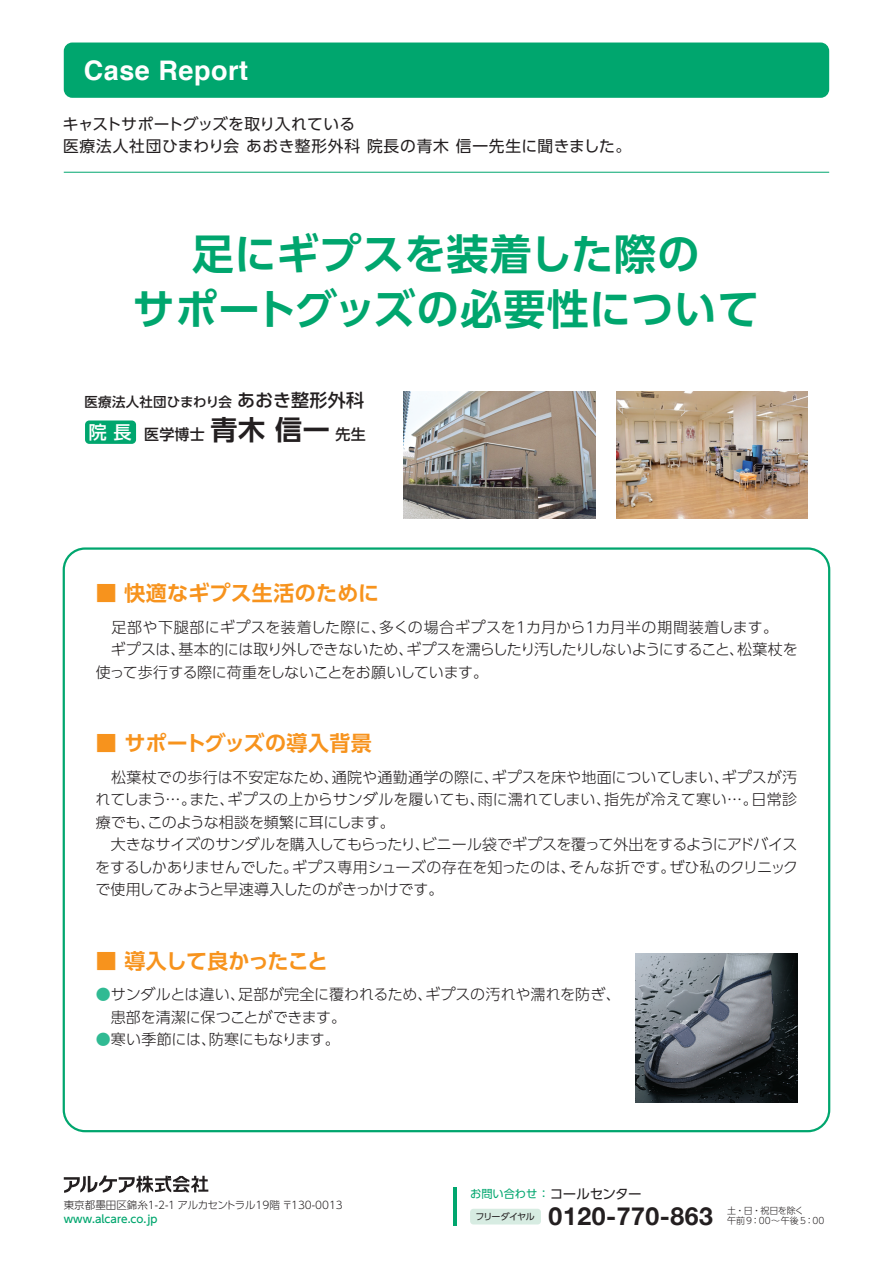
<style>
.page{position:relative;width:893px;height:1263px;background:#fff}
.page>*{position:absolute;margin:0;border:0;box-sizing:border-box;transform-origin:0 0}
.t1{font:700 42px/55.5px "UD Shin Go Pr 6 De";letter-spacing:.015em;color:#00a66e;text-align:center}
.t2{font:700 27px "Helvetica";letter-spacing:.02em;color:#fff}
.t3{font:700 24.9px "Helvetica Neue";letter-spacing:.02em;color:#231f20}
.t4{font:700 21px "UD Shin Go Pr 6 De";letter-spacing:.01em;color:#f7931d}
.t5{font:700 21px "UD Shin Go Pr 6 De";letter-spacing:-.04em;color:#f7931d}
.t6{font:15.75px/22.5px "UD Shin Go Pr 6";letter-spacing:.025em;color:#231f20}
.t7{font:300 15px/22.5px "UD Shin Go Pr 6";letter-spacing:-.005em;color:#231f20}
.t8{font:500 15px "UD Shin Go Pr 6";letter-spacing:.02em;color:#231f20}
.t9{font:500 13.5px "UD Shin Go Pr 6";letter-spacing:.015em;color:#231f20}
.t10{font:11.25px "UD Shin Go Pr 6";letter-spacing:-.005em;color:#00a66e}
.t11{font:300 10.5px "UD Shin Go Pr 6";color:#231f20}
.t12{font:500 10.5px "UD Shin Go Pr 6";color:#00a66e}
.t13{font:300 9px/9.6px "UD Shin Go Pr 6";color:#231f20}
.t14{font:9px "UD Shin Go Pr 6";letter-spacing:-.08em;color:#231f20}
.s1{font-size:18px}
.s2{font-size:18px;color:#fff}
.s3{font-family:"UD Shin Go Pr 6 De";font-weight:700;font-size:27px}
.s4{color:#30ba93}
.s5{font-size:13.5px;color:#231f20}
</style>
<div class="page">
<svg style="left:64px;top:1175px;width:144px;height:18px"></svg>
<div style="left:470px;top:1209px;width:71px;height:15px;background:#d7ece2;border-radius:3px"></div>
<hr style="left:453px;top:1187px;width:3px;height:39px;background:#00a66e">
<img style="left:636px;top:954px;width:161px;height:148px">
<div style="left:64px;top:43px;width:765px;height:55px;background:#00a66e;border-radius:9px"></div>
<div style="left:85px;top:420px;width:51px;height:24px;background:#00a66e;border-radius:4px"></div>
<img style="left:617px;top:391px;width:191px;height:128px">
<img style="left:404px;top:391px;width:191px;height:128px">
<hr style="left:64px;top:172px;width:765px;height:1px;background:#00a66e">
<h2 class="t2" style="left:84px;top:49px;width:166px">Case Report</h2>
<p class="t6" style="left:63px;top:112px;width:570px">キャストサポートグッズを取り入れている<br>医療法人社団ひまわり会 あおき整形外科 院長の青木 信一先生に聞きました。</p>
<h1 class="t1" style="left:132px;top:225px;width:628px">足にギプスを装着した際の<br>サポートグッズの必要性について</h1>
<p class="t9" style="left:84px;top:391px;width:281px">医療法人社団ひまわり会 <span class="s1">あおき整形外科</span></p>
<p class="t8" style="left:89px;top:422px;width:279px"><span class="s2">院 長</span><span class="s1">長　</span>医学博士 <span class="s3">青木 信一</span> 先生</p>
<h3 class="t4" style="left:96px;top:576px;width:285px">■ 快適なギプス生活のために</h3>
<p class="t7" style="left:96px;top:615px;width:704px">　足部や下腿部にギプスを装着した際に、多くの場合ギプスを1カ月から1カ月半の期間装着します。<br>　ギプスは、基本的には取り外しできないため、ギプスを濡らしたり汚したりしないようにすること、松葉杖を使って歩行する際に荷重をしないことをお願いしています。</p>
<h3 class="t4" style="left:96px;top:726px;width:278px">■ サポートグッズの導入背景</h3>
<p class="t7" style="left:96px;top:765px;width:703px;text-align:justify">　松葉杖での歩行は不安定なため、通院や通勤通学の際に、ギプスを床や地面についてしまい、ギプスが汚れてしまう…。また、ギプスの上からサンダルを履いても、雨に濡れてしまい、指先が冷えて寒い…。日常診療でも、このような相談を頻繁に耳にします。</p>
<p class="t7" style="left:95px;top:833px;width:705px;text-align:justify;text-indent:16px">大きなサイズのサンダルを購入してもらったり、ビニール袋でギプスを覆って外出をするようにアドバイスをするしかありませんでした。ギプス専用シューズの存在を知ったのは、そんな折です。ぜひ私のクリニックで使用してみようと早速導入したのがきっかけです。</p>
<h3 class="t5" style="left:96px;top:943px;width:234px">■ 導入して良かったこと</h3>
<p class="t7" style="left:111px;top:983px;width:512px;text-indent:-15px"><span class="s4">●</span>サンダルとは違い、足部が完全に覆われるため、ギプスの汚れや濡れを防ぎ、患部を清潔に保つことができます。</p>
<p class="t7" style="left:96px;top:1028px;width:246px"><span class="s4">●</span>寒い季節には、防寒にもなります。</p>
<p class="t10" style="left:470px;top:1185px;width:173px">お問い合わせ ： <span class="s5">コールセンター</span></p>
<h3 class="t3" style="left:549px;top:1196px;width:166px">0120-770-863</h3>
<p class="t13" style="left:727px;top:1206px;width:99px">土・日・祝日を除く<br>午前9：00～午後5：00</p>
<p class="t11" style="left:64px;top:1196px;width:281px">東京都墨田区錦糸1-2-1 アルカセントラル19階〒130-0013</p>
<p class="t12" style="left:64px;top:1210px;width:95px">www.alcare.co.jp</p>
<p class="t14" style="left:475px;top:1209px;width:61px">フリーダイヤル</p>
</div>
